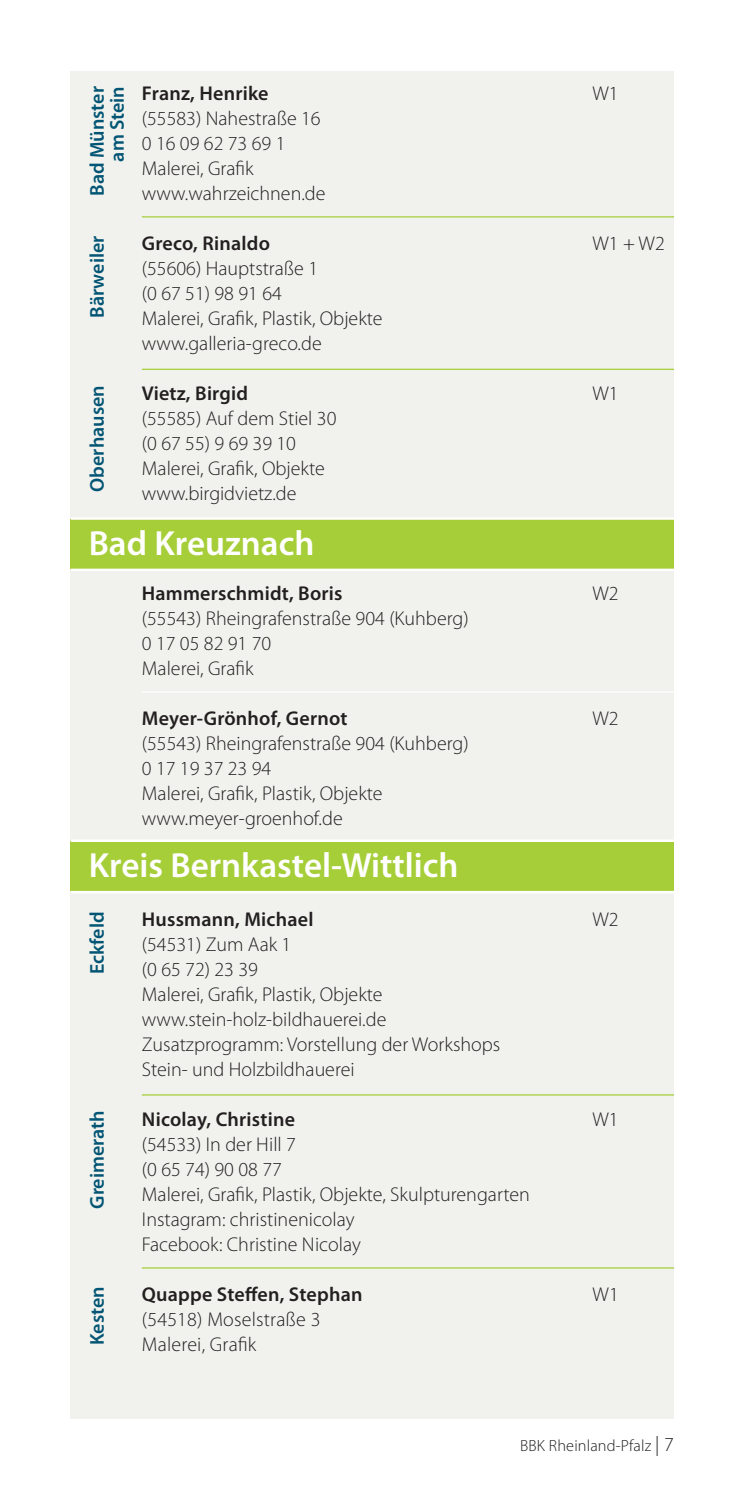
<style>
.page{position:relative;width:745px;height:1489px;background:#fff}
.page>*{position:absolute;margin:0;border:0;box-sizing:border-box;transform-origin:0 0}
.t1{font:600 35px "Myriad Pro";color:#fff}
.t2{font:300 20px/25px "Myriad Pro";color:#231f20}
.t3{font:600 20px "Myriad Pro";letter-spacing:.01em;color:#231f20}
.t4{font:600 20px/20px "Myriad Pro";color:#025574;text-align:right}
.t5{font:300 16.25px "Myriad Pro";letter-spacing:.01em;color:#231f20}
.s1{font-size:20px}
</style>
<div class="page">
<div style="left:71px;top:71px;width:602px;height:1346px;background:#f1f2ed"></div>
<hr style="left:142px;top:216px;width:531px;height:1px;background:#a6ce39">
<hr style="left:142px;top:368px;width:531px;height:2px;background:#a6ce39">
<hr style="left:142px;top:1094px;width:531px;height:1px;background:#a6ce39">
<hr style="left:142px;top:1267px;width:531px;height:1px;background:#a6ce39">
<div style="left:71px;top:519px;width:602px;height:49px;background:#a6ce39"></div>
<hr style="left:71px;top:568px;width:602px;height:3px;background:#fff">
<hr style="left:71px;top:517px;width:602px;height:2px;background:#fff">
<div style="left:71px;top:841px;width:602px;height:49px;background:#a6ce39"></div>
<hr style="left:71px;top:890px;width:602px;height:3px;background:#fff">
<hr style="left:71px;top:839px;width:602px;height:3px;background:#fff">
<hr style="left:142px;top:691px;width:531px;height:1px;background:#fff">
<p class="t4" style="left:86px;top:196px;width:111px;rotate:-90deg">Bad Münster am Stein</p>
<p class="t4" style="left:86px;top:318px;width:84px;rotate:-90deg">Bärweiler</p>
<p class="t4" style="left:86px;top:491px;width:108px;rotate:-90deg">Oberhausen</p>
<p class="t3" style="left:142px;top:81px;width:128px">Franz, Henrike</p>
<p class="t2" style="left:592px;top:81px;width:28px">W1</p>
<p class="t2" style="left:142px;top:106px;width:185px">(55583) Nahestraße 16<br>0 16 09 62 73 69 1<br>Malerei, Grafik www.wahrzeichnen.de</p>
<p class="t3" style="left:142px;top:231px;width:129px">Greco, Rinaldo</p>
<p class="t2" style="left:592px;top:231px;width:74px">W1 + W2</p>
<p class="t2" style="left:142px;top:256px;width:242px">(55606) Hauptstraße 1<br>(0 67 51) 98 91 64<br>Malerei, Grafik, Plastik, Objekte www.galleria-greco.de</p>
<p class="t3" style="left:142px;top:381px;width:108px">Vietz, Birgid</p>
<p class="t2" style="left:592px;top:381px;width:28px">W1</p>
<p class="t2" style="left:142px;top:406px;width:196px">(55585) Auf dem Stiel 30 (0 67 55) 9 69 39 10<br>Malerei, Grafik, Objekte www.birgidvietz.de</p>
<h1 class="t1" style="left:89px;top:521px;width:227px">Bad Kreuznach</h1>
<p class="t3" style="left:142px;top:581px;width:202px">Hammerschmidt, Boris</p>
<p class="t2" style="left:592px;top:581px;width:28px">W2</p>
<p class="t2" style="left:142px;top:606px;width:328px">(55543) Rheingrafenstraße 904 (Kuhberg)<br>0 17 05 82 91 70<br>Malerei, Grafik</p>
<p class="t3" style="left:142px;top:706px;width:207px">Meyer-Grönhof, Gernot</p>
<p class="t2" style="left:592px;top:706px;width:28px">W2</p>
<p class="t2" style="left:142px;top:731px;width:328px">(55543) Rheingrafenstraße 904 (Kuhberg)<br>0 17 19 37 23 94<br>Malerei, Grafik, Plastik, Objekte www.meyer-groenhof.de</p>
<h1 class="t1" style="left:89px;top:843px;width:371px">Kreis Bernkastel-Wittlich</h1>
<p class="t4" style="left:86px;top:974px;width:64px;rotate:-90deg">Eckfeld</p>
<p class="t4" style="left:86px;top:1208px;width:100px;rotate:-90deg">Greimerath</p>
<p class="t4" style="left:86px;top:1344px;width:60px;rotate:-90deg">Kesten</p>
<p class="t3" style="left:142px;top:906px;width:173px">Hussmann, Michael</p>
<p class="t2" style="left:592px;top:906px;width:28px">W2</p>
<p class="t2" style="left:142px;top:931px;width:360px">(54531) Zum Aak 1<br>(0 65 72) 23 39<br>Malerei, Grafik, Plastik, Objekte www.stein-holz-bildhauerei.de<br>Zusatzprogramm: Vorstellung der Workshops<br>Stein- und Holzbildhauerei</p>
<p class="t3" style="left:142px;top:1106px;width:154px">Nicolay, Christine</p>
<p class="t2" style="left:592px;top:1106px;width:28px">W1</p>
<p class="t2" style="left:142px;top:1131px;width:389px">(54533) In der Hill 7<br>(0 65 74) 90 08 77<br>Malerei, Grafik, Plastik, Objekte, Skulpturengarten<br>Instagram: christinenicolay<br>Facebook: Christine Nicolay</p>
<p class="t3" style="left:142px;top:1281px;width:222px">Quappe Steffen, Stephan</p>
<p class="t2" style="left:592px;top:1281px;width:28px">W1</p>
<p class="t2" style="left:142px;top:1306px;width:180px">(54518) Moselstraße 3<br>Malerei, Grafik</p>
<p class="t5" style="left:520px;top:1436px;width:155px">BBK Rheinland-Pfalz <span class="s1">| 7</span></p>
</div>
